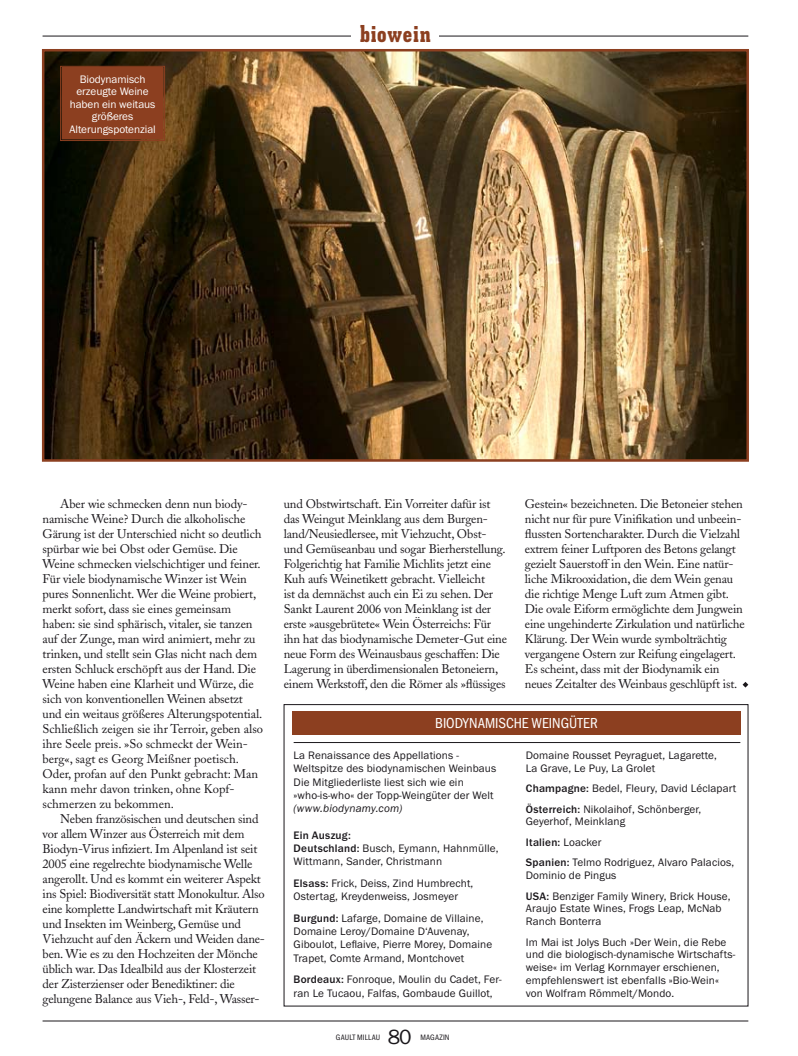
<style>
.page{position:relative;width:798px;height:1056px;background:#fff}
.page>*{position:absolute;margin:0;border:0;box-sizing:border-box;transform-origin:0 0}
.t1{font:25px "Geometric Slab 703 BT Xtra Bold Cond";color:#8c3f20}
.t2{font:21.25px "Franklin Gothic";color:#1a171b}
.t3{font:15px "Franklin Gothic Cond Sm Caps";color:#fff}
.t4{font:12.5px/15px "Adobe Caslon";letter-spacing:-.015em;color:#1a171b}
.t5{font:11.25px/13.2px "Franklin Gothic";letter-spacing:.01em;color:#1a171b}
.t6{font:11.25px/12.5px "Franklin Gothic";letter-spacing:-.005em;color:#fff;text-align:center}
.t7{font:italic 11.25px "Franklin Gothic";letter-spacing:.015em;color:#1a171b}
.t8{font:8.12px "Franklin Gothic Cond Sm Caps";letter-spacing:.02em;color:#1a171b}
.t9{font:8.12px "Franklin Gothic Cond Sm Caps";letter-spacing:.04em;color:#1a171b}
.s1{font-weight:700}
</style>
<div class="page">
<svg style="left:742px;top:682px;width:6px;height:6px"></svg>
<div style="left:283px;top:704px;width:465px;height:302px;border:1px solid #1a171b"></div>
<div style="left:292px;top:711px;width:448px;height:24px;background:#8c3f20"></div>
<hr style="left:293px;top:742px;width:447px;height:1px;background:#1a171b">
<hr style="left:43px;top:36px;width:705px;height:1px;background:#1a171b">
<hr style="left:43px;top:1020px;width:705px;height:1px;background:#1a171b">
<img style="left:45px;top:52px;width:700px;height:407px">
<div style="left:42px;top:49px;width:706px;height:413px;border:2px solid #8c3f20"></div>
<div style="left:60px;top:66px;width:105px;height:75px;background:#8c3f20"></div>
<div style="left:62px;top:68px;width:101px;height:71px;border:1px solid #8c3f20"></div>
<div style="left:63px;top:69px;width:99px;height:69px;border:1px solid #8c3f20"></div>
<div style="left:351px;top:22px;width:88px;height:21px;background:#fff"></div>
<p class="t6" style="left:69px;top:73px;width:88px">Biodynamisch erzeugte Weine haben ein weitaus größeres<br>Alterungspotenzial</p>
<h1 class="t1" style="left:360px;top:17px;width:72px">biowein</h1>
<p class="t4" style="left:43px;top:496px;width:222px;text-indent:18px">Aber wie schmecken denn nun biody&shy;namische Weine? Durch die alkoholische Gärung ist der Unterschied nicht so deutlich spürbar wie bei Obst oder Gemüse. Die Weine schmecken vielschichtiger und feiner.<br>Für viele biodynamische Winzer ist Wein pures Sonnenlicht. Wer die Weine probiert, merkt sofort, dass sie eines gemeinsam haben: sie sind sphärisch, vitaler, sie tanzen auf der Zunge, man wird animiert, mehr zu trinken, und stellt sein Glas nicht nach dem ersten Schluck erschöpft aus der Hand. Die Weine haben eine Klarheit und Würze, die sich von konventionellen Weinen absetzt und ein weitaus größeres Alterungspotential.<br>Schließlich zeigen sie ihr Terroir, geben also ihre Seele preis. »So schmeckt der Wein&shy;berg«, sagt es Georg Meißner poetisch.<br>Oder, profan auf den Punkt gebracht: Man kann mehr davon trinken, ohne Kopf&shy;schmerzen zu bekommen.</p>
<p class="t4" style="left:43px;top:811px;width:224px;text-indent:18px">Neben französischen und deutschen sind vor allem Winzer aus Österreich mit dem Biodyn-Virus infiziert. Im Alpenland ist seit 2005 eine regelrechte biodynamische Welle angerollt. Und es kommt ein weiterer Aspekt ins Spiel: Biodiversität statt Monokultur. Also eine komplette Landwirtschaft mit Kräutern und Insekten im Weinberg, Gemüse und Viehzucht auf den Äckern und Weiden dane&shy;ben. Wie es zu den Hochzeiten der Mönche üblich war. Das Idealbild aus der Klosterzeit der Zisterzienser oder Benediktiner: die gelungene Balance aus Vieh-, Feld-, Wasser-</p>
<p class="t4" style="left:283px;top:496px;width:225px">und Obstwirtschaft. Ein Vorreiter dafür ist das Weingut Meinklang aus dem Burgen&shy;land/Neusiedlersee, mit Viehzucht, Obst&shy;und Gemüseanbau und sogar Bierherstellung.<br>Folgerichtig hat Familie Michlits jetzt eine Kuh aufs Wein-etikett gebracht. Vielleicht<br>ist da demnächst auch ein Ei zu sehen. Der Sankt Laurent 2006 von Meinklang ist der erste »ausgebrütete« Wein Österreichs: Für ihn hat das biodynamische Demeter-Gut eine neue Form des Weinausbaus geschaffen: Die Lagerung in überdimensionalen Betoneiern, einem Werkstoff, den die Römer als »flüssiges</p>
<p class="t4" style="left:524px;top:496px;width:221px">Gestein« bezeichneten. Die Betoneier stehen nicht nur für pure Vinifikation und unbeein&shy;flussten Sortencharakter. Durch die Vielzahl extrem feiner Luftporen des Betons gelangt gezielt Sauerstoff in den Wein. Eine natür&shy;liche Mikrooxidation, die dem Wein genau die richtige Menge Luft zum Atmen gibt.<br>Die ovale Eiform ermöglichte dem Jungwein eine ungehinderte Zirkulation und natürliche Klärung. Der Wein wurde symbolträchtig vergangene Ostern zur Reifung eingelagert.<br>Es scheint, dass mit der Biodynamik ein neues Zeitalter des Weinbaus geschlüpft ist.</p>
<p class="t3" style="left:435px;top:715px;width:162px">BIODYNAMISCHE WEING ÜTER</p>
<p class="t5" style="left:293px;top:749px;width:204px">La Renaissance des Appellations - Weltspitze des biodynamischen Weinbaus Die Mitgliederliste liest sich wie ein »who-is-who« der Topp-Weingüter der Welt</p>
<p class="t7" style="left:293px;top:802px;width:110px">(www.biodynamy.com)</p>
<p class="t5" style="left:293px;top:828px;width:206px"><span class="s1">Ein Auszug:<br>Deutschland:</span> Busch, Eymann, Hahnmülle,<br>Wittmann, Sander, Christmann</p>
<p class="t5" style="left:293px;top:877px;width:181px"><span class="s1">Elsass:</span> Frick, Deiss, Zind Humbrecht,<br>Ostertag, Kreydenweiss, Josmeyer</p>
<p class="t5" style="left:293px;top:912px;width:200px"><span class="s1">Burgund:</span> Lafarge, Domaine de Villaine, Domaine Leroy/Domaine D‘Auvenay, Giboulot, Leflaive, Pierre Morey, Domaine Trapet, Comte Armand, Montchovet</p>
<p class="t5" style="left:293px;top:973px;width:209px"><span class="s1">Bordeaux:</span> Fonroque, Moulin du Cadet, Fer&shy;ran Le Tucaou, Falfas, Gombaude Guillot,</p>
<p class="t5" style="left:525px;top:749px;width:193px;line-height:12.8px">Domaine Rousset Peyraguet, Lagarette,<br>La Grave, Le Puy, La Grolet</p>
<p class="t5" style="left:525px;top:778px;width:212px;line-height:20.5px"><span class="s1">Champagne:</span> Bedel, Fleury, David Léclapart<br><span class="s1">Österreich:</span> Nikolaihof, Schönberger,</p>
<p class="t5" style="left:525px;top:812px;width:210px;line-height:20.5px">Geyerhof, Meinklang<br><span class="s1">Italien:</span> Loacker<br><span class="s1">Spanien:</span> Telmo Rodriguez, Alvaro Palacios,</p>
<p class="t5" style="left:525px;top:865px;width:206px;line-height:20.5px">Dominio de Pingus<br><span class="s1">USA:</span> Benziger Family Winery, Brick House,</p>
<p class="t5" style="left:525px;top:902px;width:197px;line-height:12.8px">Araujo Estate Wines, Frogs Leap, McNab<br>Ranch Bonterra</p>
<p class="t5" style="left:525px;top:936px;width:211px;line-height:12.8px">Im Mai ist Jolys Buch »Der Wein, die Rebe und die biologisch-dynamische Wirtschafts&shy;weise« im Verlag Kornmayer erschienen, empfehlenswert ist ebenfalls »Bio-Wein« von Wolfram Römmelt/Mondo.</p>
<p class="t8" style="left:336px;top:1032px;width:45px">GAULT MILLAU</p>
<h2 class="t2" style="left:387px;top:1025px;width:25px">80</h2>
<p class="t9" style="left:420px;top:1032px;width:30px">MAGAZIN</p>
</div>
